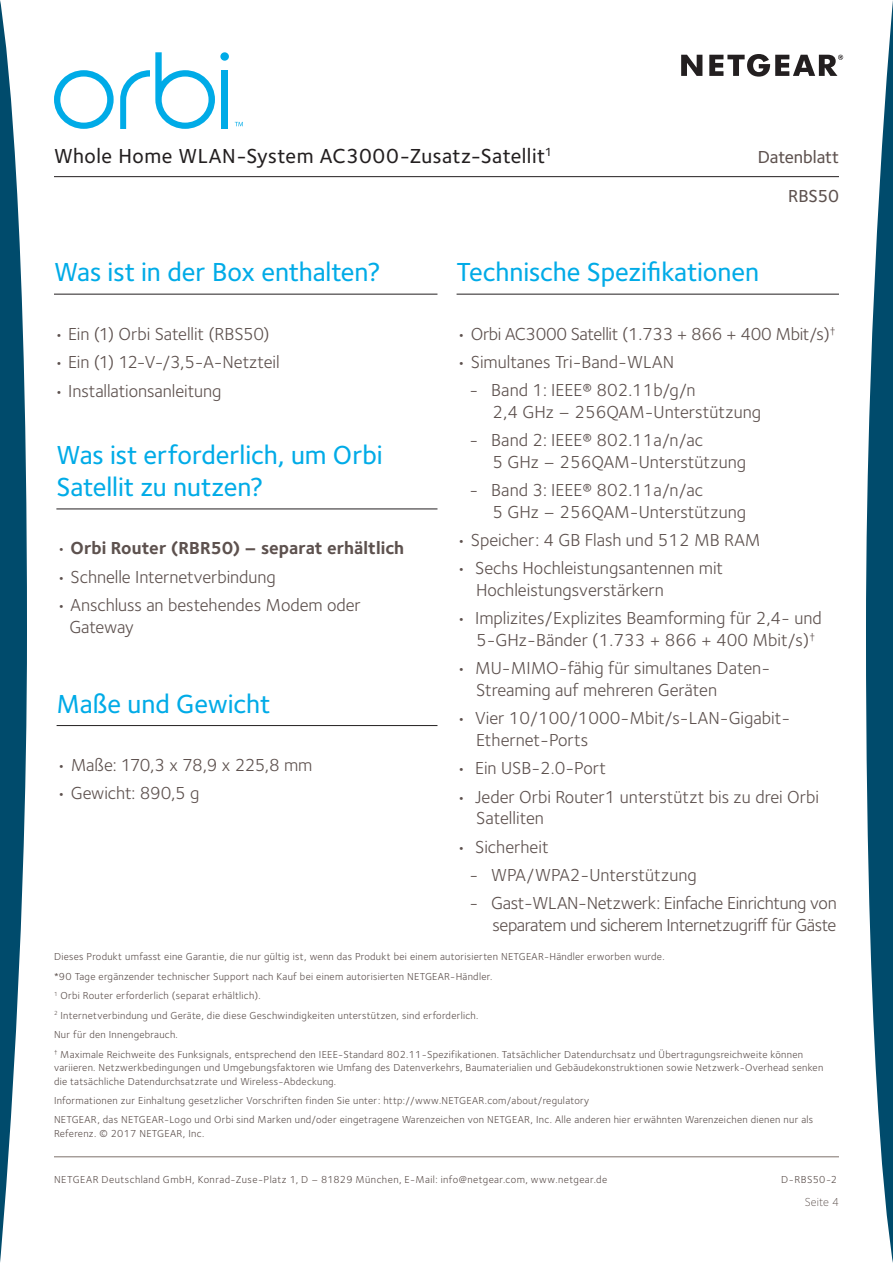
<style>
.page{position:relative;width:893px;height:1263px;background:#fff}
.page>*{position:absolute;margin:0;border:0;box-sizing:border-box;transform-origin:0 0}
.t1{font:500 27px/32.4px "Foundry Sterling";letter-spacing:-.005em;color:#00abe7}
.t2{font:500 21px "Foundry Sterling";letter-spacing:.025em;color:#231f20}
.t3{font:18px/21.6px "Foundry Sterling";color:#5d514e}
.t4{font:18px/21.6px "Foundry Sterling";letter-spacing:-.025em;color:#5d514e;text-align:right}
.t5{font:18px "Foundry Sterling";letter-spacing:-.02em;color:#5d514e}
.t6{font:700 18px "Foundry Sterling";color:#5d514e}
.t7{font:18px "Foundry Sterling";letter-spacing:-.035em;color:#5d514e}
.t8{font:500 18px "Foundry Sterling";letter-spacing:-.005em;color:#5d514e}
.t9{font:300 12px "Foundry Sterling";letter-spacing:.01em;color:#5d514e}
.t10{font:10.5px/19.5px "Foundry Sterling";letter-spacing:.025em;color:#5d514e}
.t11{font:10.5px "Foundry Sterling";letter-spacing:.045em;color:#5d514e}
.s1{font-weight:400}
</style>
<div class="page">
<hr style="left:54px;top:176px;width:785px;height:1px;background:#231f20">
<svg style="left:0;top:0;width:27px;height:1263px"></svg>
<svg style="left:866px;top:0;width:27px;height:1263px"></svg>
<svg style="left:681px;top:55px;width:21px;height:21px"></svg>
<svg style="left:709px;top:54px;width:134px;height:23px"></svg>
<svg style="left:235px;top:122px;width:8px;height:4px"></svg>
<svg style="left:120px;top:52px;width:95px;height:77px"></svg>
<div style="left:221px;top:70px;width:7px;height:59px;background:#00abe7"></div>
<div style="left:220px;top:52px;width:9px;height:9px;background:#00abe7;border-radius:50%"></div>
<svg style="left:54px;top:70px;width:60px;height:59px"></svg>
<hr style="left:54px;top:294px;width:383px;height:1px;background:#231f20">
<hr style="left:457px;top:294px;width:382px;height:1px;background:#231f20">
<hr style="left:54px;top:1156px;width:785px;height:1px;background:#7d716c">
<hr style="left:57px;top:725px;width:380px;height:1px;background:#231f20">
<hr style="left:56px;top:508px;width:381px;height:1px;background:#231f20">
<h2 class="t2" style="left:54px;top:143px;width:500px">Whole Home WLAN-System AC3000-Zusatz-Satellit<sup>1</sup></h2>
<h3 class="t8" style="left:758px;top:146px;width:83px">Datenblatt</h3>
<h3 class="t8" style="left:788px;top:185px;width:52px">RBS50</h3>
<h1 class="t1" style="left:54px;top:256px;width:328px">Was ist in der Box enthalten?</h1>
<h3 class="t3" style="left:54px;top:323px;width:217px">• Ein (1) Orbi Satellit (RBS50)</h3>
<h3 class="t3" style="left:54px;top:352px;width:227px">• Ein (1) 12-V-/3,5-A-Netzteil</h3>
<h3 class="t3" style="left:54px;top:380px;width:169px">• Installationsanleitung</h3>
<h1 class="t1" style="left:56px;top:439px;width:328px">Was ist erforderlich, um Orbi<br>Satellit zu nutzen?</h1>
<h3 class="t6" style="left:56px;top:537px;width:349px"><span class="s1">•</span> Orbi Router (RBR50) – separat erhältlich</h3>
<h3 class="t3" style="left:56px;top:566px;width:221px">• Schnelle Internetverbindung</h3>
<h3 class="t3" style="left:69px;top:594px;width:293px;text-indent:-13px">• Anschluss an bestehendes Modem oder<br>Gateway</h3>
<h1 class="t1" style="left:57px;top:688px;width:215px">Maße und Gewicht</h1>
<h3 class="t7" style="left:57px;top:754px;width:257px">• Maße: 170,3 x 78,9 x 225,8 mm</h3>
<h3 class="t3" style="left:57px;top:783px;width:145px">• Gewicht: 890,5 g</h3>
<h1 class="t1" style="left:457px;top:256px;width:304px">Technische Spezifikationen</h1>
<h3 class="t5" style="left:457px;top:323px;width:380px">• Orbi AC3000 Satellit (1.733 + 866 + 400 Mbit/s)<sup>†</sup></h3>
<h3 class="t3" style="left:457px;top:351px;width:219px">• Simultanes Tri-Band-WLAN</h3>
<h3 class="t3" style="left:493px;top:380px;width:270px;text-indent:-23px">- Band 1: IEEE® 802.11b/g/n<br>2,4 GHz – 256QAM-Unterstützung</h3>
<h3 class="t3" style="left:493px;top:429px;width:255px;text-indent:-23px">- Band 2: IEEE® 802.11a/n/ac<br>5 GHz – 256QAM-Unterstützung</h3>
<h3 class="t3" style="left:493px;top:479px;width:255px;text-indent:-23px">- Band 3: IEEE® 802.11a/n/ac<br>5 GHz – 256QAM-Unterstützung</h3>
<h3 class="t3" style="left:457px;top:529px;width:306px">• Speicher: 4 GB Flash und 512 MB RAM</h3>
<h3 class="t3" style="left:476px;top:558px;width:249px;text-indent:-19px">• Sechs Hochleistungsantennen mit<br>Hochleistungsverstärkern</h3>
<h3 class="t3" style="left:476px;top:608px;width:347px;text-indent:-19px">• Implizites/Explizites Beamforming für 2,4- und<br>5-GHz-Bänder (1.733 + 866 + 400 Mbit/s)<sup>†</sup></h3>
<h3 class="t3" style="left:476px;top:658px;width:296px;text-indent:-19px">• MU-MIMO-fähig für simultanes Daten-<br>Streaming auf mehreren Geräten</h3>
<h3 class="t3" style="left:476px;top:708px;width:316px;text-indent:-19px">• Vier 10/100/1000-Mbit/s-LAN-Gigabit-<br>Ethernet-Ports</h3>
<h3 class="t3" style="left:457px;top:758px;width:151px">• Ein USB-2.0-Port</h3>
<h3 class="t3" style="left:476px;top:786px;width:344px;text-indent:-19px">• Jeder Orbi Router1 unterstützt bis zu drei Orbi<br>Satelliten</h3>
<h3 class="t3" style="left:457px;top:836px;width:94px">• Sicherheit</h3>
<h3 class="t3" style="left:469px;top:864px;width:229px">- WPA/WPA2-Unterstützung</h3>
<h3 class="t4" style="left:469px;top:893px;width:369px">- Gast-WLAN-Netzwerk: Einfache Einrichtung von separatem und sicherem Internetzugriff für Gäste</h3>
<p class="t10" style="left:54px;top:947px;width:751px">Dieses Produkt umfasst eine Garantie, die nur gültig ist, wenn das Produkt bei einem autorisierten NETGEAR-Händler erworben wurde.<br>*90 Tage ergänzender technischer Support nach Kauf bei einem autorisierten NETGEAR-Händler.<br><sup>1</sup> Orbi Router erforderlich (separat erhältlich).<br><sup>2</sup> Internetverbindung und Geräte, die diese Geschwindigkeiten unterstützen, sind erforderlich.<br>Nur für den Innengebrauch.<br><sup>†</sup> Maximale Reichweite des Funksignals, entsprechend den IEEE-Standard 802.11-Spezifikationen. Tatsächlicher Datendurchsatz und Übertragungsreichweite können</p>
<p class="t10" style="left:54px;top:1061px;width:771px;line-height:13.5px">variieren. Netzwerkbedingungen und Umgebungsfaktoren wie Umfang des Datenverkehrs, Baumaterialien und Gebäudekonstruktionen sowie Netzwerk-Overhead senken die tatsächliche Datendurchsatzrate und Wireless-Abdeckung.</p>
<p class="t10" style="left:54px;top:1091px;width:761px">Informationen zur Einhaltung gesetzlicher Vorschriften finden Sie unter: http://www.NETGEAR.com/about/regulatory<br>NETGEAR, das NETGEAR-Logo und Orbi sind Marken und/oder eingetragene Warenzeichen von NETGEAR, Inc. Alle anderen hier erwähnten Warenzeichen dienen nur als</p>
<p class="t10" style="left:54px;top:1124px;width:152px">Referenz. © 2017 NETGEAR, Inc.</p>
<p class="t11" style="left:54px;top:1174px;width:555px">NETGEAR Deutschland GmbH, Konrad-Zuse-Platz 1, D – 81829 München, E-Mail: info@netgear.com, www.netgear.de</p>
<p class="t10" style="left:781px;top:1170px;width:57px">D-RBS50-2</p>
<p class="t9" style="left:805px;top:1195px;width:36px">Seite 4</p>
</div>
